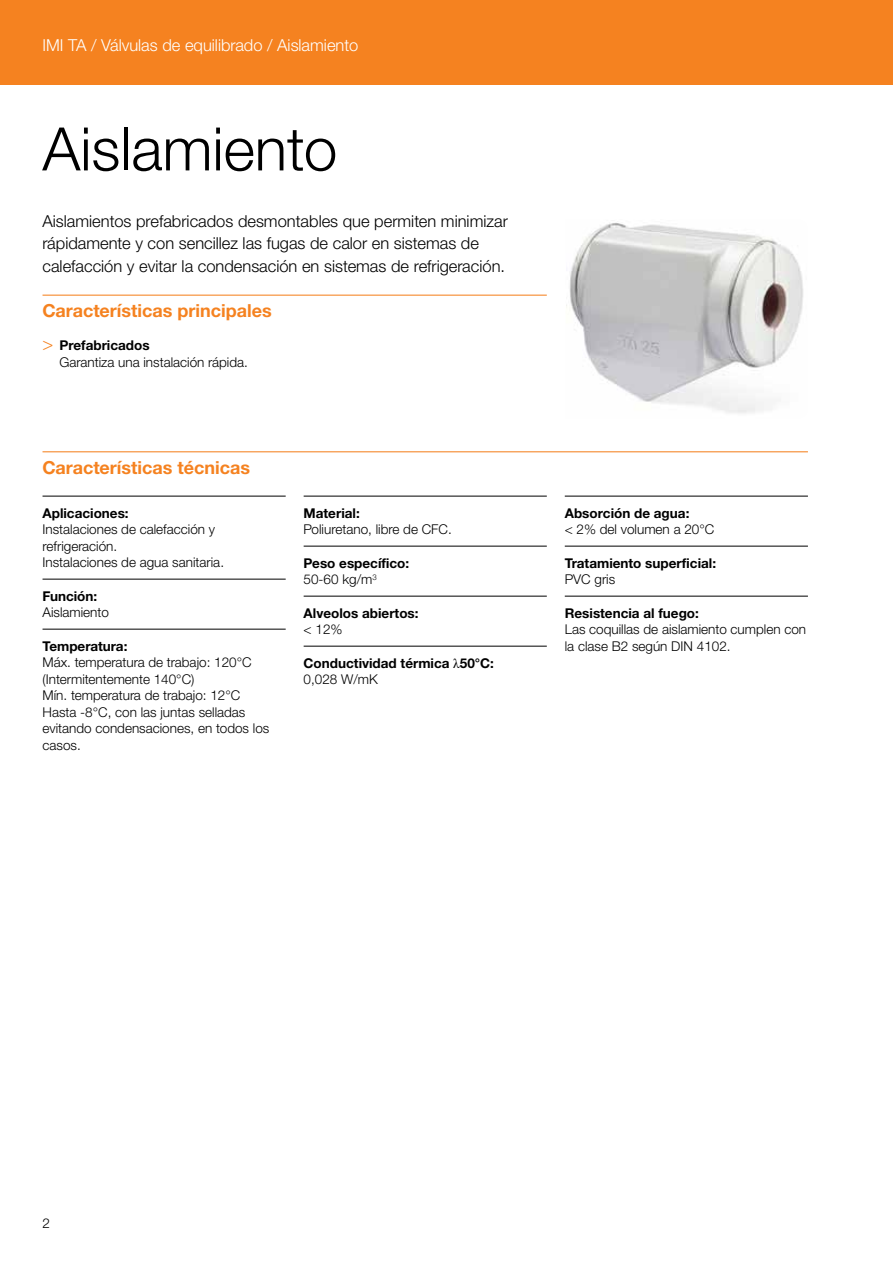
<style>
.page{position:relative;width:893px;height:1263px;background:#fff}
.page>*{position:absolute;margin:0;border:0;box-sizing:border-box;transform-origin:0 0}
.t1{font:300 60px "Helvetica Neue LTW1 G";color:#000}
.t2{font:700 18px "Helvetica Neue LTW1 G";color:#f58220}
.t3{font:300 16.5px/22.5px "Helvetica Neue LTW1 G";color:#000}
.t4{font:300 16.5px "Helvetica Neue LTW1 G";color:#fff}
.t5{font:300 13.5px/16.5px "Helvetica Neue LTW1 G";color:#000}
.t6{font:700 13.5px/16.5px "Helvetica Neue LTW1 G";color:#000}
.s1{font-family:"Helvetica Neue LT Std";font-size:18px;color:#f58220}
.s2{font-weight:700}
.s3{font-weight:300}
.s4{font-family:"Times New Roman";font-weight:400}
</style>
<div class="page">
<div style="left:0;top:0;width:893px;height:85px;background:#f58220"></div>
<hr style="left:43px;top:295px;width:504px;height:1px;background:#f58220">
<hr style="left:43px;top:451px;width:765px;height:1px;background:#f58220">
<hr style="left:43px;top:496px;width:243px;height:1px;background:#000">
<hr style="left:43px;top:579px;width:243px;height:1px;background:#000">
<hr style="left:43px;top:629px;width:243px;height:1px;background:#000">
<hr style="left:304px;top:496px;width:243px;height:1px;background:#000">
<hr style="left:304px;top:546px;width:243px;height:1px;background:#000">
<hr style="left:304px;top:596px;width:243px;height:1px;background:#000">
<hr style="left:304px;top:646px;width:243px;height:1px;background:#000">
<hr style="left:565px;top:496px;width:243px;height:1px;background:#000">
<hr style="left:565px;top:546px;width:243px;height:1px;background:#000">
<hr style="left:565px;top:596px;width:243px;height:1px;background:#000">
<img style="left:566px;top:223px;width:237px;height:190px">
<p class="t4" style="left:43px;top:35px;width:317px">IMI TA / Válvulas de equilibrado / Aislamiento</p>
<h1 class="t1" style="left:43px;top:112px;width:296px">Aislamiento</h1>
<p class="t3" style="left:43px;top:210px;width:467px">Aislamientos prefabricados desmontables que permiten minimizar rápidamente y con sencillez las fugas de calor en sistemas de calefacción y evitar la condensación en sistemas de refrigeración.</p>
<h2 class="t2" style="left:43px;top:299px;width:231px">Características principales</h2>
<p class="t5" style="left:60px;top:337px;width:190px;text-indent:-17px"><span class="s1">&gt;</span> <span class="s2">Prefabricados<br></span>Garantiza una instalación rápida.</p>
<h2 class="t2" style="left:43px;top:456px;width:209px">Características técnicas</h2>
<p class="t6" style="left:43px;top:505px;width:88px">Aplicaciones:</p>
<p class="t5" style="left:43px;top:521px;width:183px">Instalaciones de calefacción y refrigeración.<br>Instalaciones de agua sanitaria.</p>
<p class="t6" style="left:43px;top:588px;width:56px">Función:</p>
<p class="t5" style="left:43px;top:604px;width:68px">Aislamiento</p>
<p class="t6" style="left:43px;top:638px;width:86px">Temperatura:</p>
<p class="t5" style="left:43px;top:654px;width:228px">Máx. temperatura de trabajo: 120°C (Intermitentemente 140°C)<br>Mín. temperatura de trabajo: 12°C<br>Hasta -8°C, con las juntas selladas evitando condensaciones, en todos los casos.</p>
<p class="t6" style="left:304px;top:505px;width:58px">Material:</p>
<p class="t5" style="left:304px;top:521px;width:150px">Poliuretano, libre de CFC.</p>
<p class="t6" style="left:304px;top:555px;width:107px">Peso específico:<br><span class="s3">50-60 kg/m</span><sup>3</sup></p>
<p class="t6" style="left:304px;top:605px;width:116px">Alveolos abiertos:</p>
<p class="t5" style="left:304px;top:621px;width:40px">&lt; 12%</p>
<p class="t6" style="left:304px;top:655px;width:192px">Conductividad térmica <span class="s4">λ</span>50°C:<br><span class="s3">0,028 W/mK</span></p>
<p class="t6" style="left:565px;top:505px;width:126px">Absorción de agua:</p>
<p class="t5" style="left:565px;top:521px;width:151px">&lt; 2% del volumen a 20°C</p>
<p class="t6" style="left:565px;top:555px;width:153px">Tratamiento superficial:</p>
<p class="t5" style="left:565px;top:571px;width:52px">PVC gris</p>
<p class="t6" style="left:565px;top:605px;width:136px">Resistencia al fuego:</p>
<p class="t5" style="left:565px;top:621px;width:243px">Las coquillas de aislamiento cumplen con la clase B2 según DIN 4102.</p>
<p class="t5" style="left:43px;top:1215px;width:9px">2</p>
</div>
